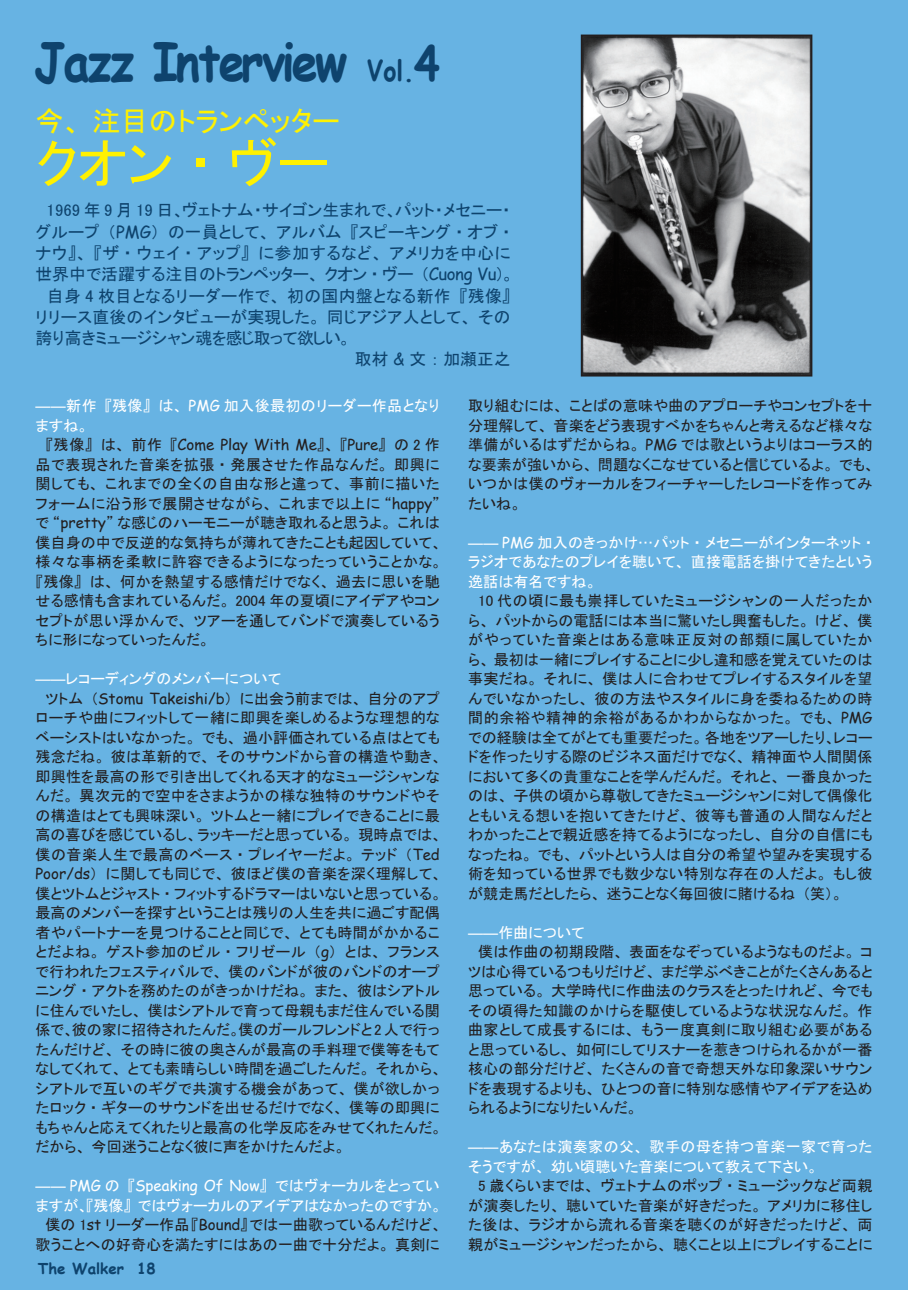
<style>
.page{position:relative;width:908px;height:1290px;background:#fff}
.page>*{position:absolute;margin:0;border:0;box-sizing:border-box;transform-origin:0 0}
.t1{font:700 53.25px "Comic Sans MS";letter-spacing:-.055em;color:#0e436d;scale:.88 1}
.t2{font:53.25px "MSP Gothic";color:#fff101}
.t3{font:28.25px "MSP Gothic";color:#fff101}
.t4{font:16.75px "MSP Gothic";color:#0e436d}
.t5{font:16.75px "MSP Gothic";letter-spacing:.03em;color:#0e436d}
.t6{font:16.75px "MSP Gothic";letter-spacing:.02em;color:#0e436d}
.t7{font:15px/19.5px "MSP Gothic";letter-spacing:.01em;color:#231f20;text-align:justify}
.t8{font:15px/19.5px "MSP Gothic";letter-spacing:.015em;color:#fff}
.t9{font:15px "MSP Gothic";letter-spacing:.03em;color:#231f20}
.t10{font:15px "Comic Sans MS";color:#231f20}
.t11{font:15px "MSP Gothic";letter-spacing:.035em;color:#231f20}
.t12{font:700 15px "Comic Sans MS";color:#0e436d}
.s1{font-size:28.25px}
.s2{font-size:47.75px}
.s3{font-family:"Comic Sans MS"}
.s4{font-family:"MSP Gothic"}
.s5{color:#fff}
.s6{font-family:"Comic Sans MS";color:#fff}
</style>
<div class="page">
<div style="left:0;top:0;width:907px;height:1290px;background:#67b3e3"></div>
<img style="left:583px;top:38px;width:226px;height:335px">
<div style="left:580px;top:35px;width:232px;height:341px;border:2px solid #231f20"></div>
<h1 class="t1" style="left:34px;top:22px;width:462px">Jazz Interview <span class="s1">Vol.</span><span class="s2">4</span></h1>
<h2 class="t3" style="left:35px;top:106px;width:306px">今、注目のトランペッター</h2>
<h1 class="t2" style="left:35px;top:136px;width:295px">クオン・ヴー</h1>
<p class="t4" style="left:47px;top:202px;width:465px">1969 年 9 月 19 日、ヴェトナム・サイゴン生まれで、パット・メセニー・</p>
<p class="t4" style="left:35px;top:223px;width:476px">グループ（<span class="s3">PMG</span>）の一員として、アルバム『スピーキング・オブ・</p>
<p class="t5" style="left:35px;top:245px;width:476px">ナウ』、『ザ・ウェイ・アップ』に参加するなど、アメリカを中心に</p>
<p class="t4" style="left:35px;top:266px;width:480px">世界中で活躍する注目のトランペッター、クオン・ヴー（<span class="s3">Cuong Vu</span>）。</p>
<p class="t6" style="left:47px;top:287px;width:465px">自身 4 枚目となるリーダー作で、初の国内盤となる新作『残像』</p>
<p class="t4" style="left:35px;top:308px;width:476px">リリース直後のインタビューが実現した。同じアジア人として、その</p>
<p class="t4" style="left:35px;top:330px;width:377px">誇り高きミュージシャン魂を感じ取って欲しい。　　　　　</p>
<p class="t4" style="left:355px;top:351px;width:157px">取材 <span class="s3">&amp;</span> 文：加瀬正之</p>
<p class="t8" style="left:35px;top:396px;width:405px">――新作『残像』は、 <span class="s3">PMG</span> 加入後最初のリーダー作品となりますね。</p>
<p class="t10" style="left:45px;top:434px;width:395px"><span class="s4">『残像』は、前作『</span>Come Play With Me<span class="s4">』、『</span>Pure<span class="s4">』の 2 作</span></p>
<p class="t7" style="left:35px;top:455px;width:408px;text-align:left">品で表現された音楽を拡張・発展させた作品なんだ。即興に関しても、これまでの全くの自由な形と違って、事前に描いたフォームに沿う形で展開させながら、これまで以上に “<span class="s3">happy</span>”で “<span class="s3">pretty</span>” な感じのハーモニーが聴き取れると思うよ。これは僕自身の中で反逆的な気持ちが薄れてきたことも起因していて、様々な事柄を柔軟に許容できるようになったっていうことかな。『残像』は、何かを熱望する感情だけでなく、過去に思いを馳せる感情も含まれているんだ。 2004 年の夏頃にアイデアやコンセプトが思い浮かんで、ツアーを通してバンドで演奏しているうちに形になっていったんだ。</p>
<p class="t8" style="left:35px;top:669px;width:247px">――レコーディングのメンバーについて</p>
<p class="t7" style="left:45px;top:689px;width:395px">ツトム（<span class="s3">Stomu Takeishi/b</span>）に出会う前までは、自分のアプ</p>
<p class="t9" style="left:35px;top:710px;width:405px">ローチや曲にフィットして一緒に即興を楽しめるような理想的な</p>
<p class="t7" style="left:35px;top:728px;width:405px">ベーシストはいなかった。でも、過小評価されている点はとても</p>
<p class="t7" style="left:35px;top:747px;width:408px">残念だね。彼は革新的で、そのサウンドから音の構造や動き、</p>
<p class="t7" style="left:35px;top:767px;width:405px">即興性を最高の形で引き出してくれる天才的なミュージシャンな</p>
<p class="t7" style="left:35px;top:786px;width:405px">んだ。異次元的で空中をさまようかの様な独特のサウンドやそ</p>
<p class="t7" style="left:35px;top:805px;width:405px">の構造はとても興味深い。ツトムと一緒にプレイできることに最</p>
<p class="t7" style="left:35px;top:825px;width:408px">高の喜びを感じているし、ラッキーだと思っている。現時点では、</p>
<p class="t9" style="left:35px;top:847px;width:405px">僕の音楽人生で最高のベース・プレイヤーだよ。テッド（<span class="s3">Ted</span></p>
<p class="t9" style="left:35px;top:866px;width:408px"><span class="s3">Poor/ds</span>）に関しても同じで、彼ほど僕の音楽を深く理解して、</p>
<p class="t7" style="left:35px;top:883px;width:408px">僕とツトムとジャスト・フィットするドラマーはいないと思っている。</p>
<p class="t7" style="left:35px;top:903px;width:405px">最高のメンバーを探すということは残りの人生を共に過ごす配偶</p>
<p class="t7" style="left:35px;top:922px;width:405px">者やパートナーを見つけることと同じで、とても時間がかかるこ</p>
<p class="t11" style="left:35px;top:944px;width:405px">とだよね。ゲスト参加のビル・フリゼール（<span class="s3">g</span>）とは、フランス</p>
<p class="t7" style="left:35px;top:961px;width:405px">で行われたフェスティバルで、僕のバンドが彼のバンドのオープ</p>
<p class="t7" style="left:35px;top:981px;width:405px">ニング・アクトを務めたのがきっかけだね。また、彼はシアトル</p>
<p class="t7" style="left:35px;top:1000px;width:405px">に住んでいたし、僕はシアトルで育って母親もまだ住んでいる関</p>
<p class="t7" style="left:35px;top:1020px;width:405px">係で、彼の家に招待されたんだ。僕のガールフレンドと2人で行っ</p>
<p class="t7" style="left:35px;top:1039px;width:405px">たんだけど、その時に彼の奥さんが最高の手料理で僕等をもて</p>
<p class="t7" style="left:35px;top:1059px;width:408px">なしてくれて、とても素晴らしい時間を過ごしたんだ。それから、</p>
<p class="t7" style="left:35px;top:1078px;width:405px">シアトルで互いのギグで共演する機会があって、僕が欲しかっ</p>
<p class="t7" style="left:35px;top:1098px;width:405px">たロック・ギターのサウンドを出せるだけでなく、僕等の即興に</p>
<p class="t7" style="left:35px;top:1117px;width:408px">もちゃんと応えてくれたりと最高の化学反応をみせてくれたんだ。</p>
<p class="t7" style="left:35px;top:1137px;width:311px">だから、今回迷うことなく彼に声をかけたんだよ。</p>
<p class="t7" style="left:35px;top:1176px;width:408px;text-align:right"><span class="s5">――</span> <span class="s6">PMG</span> <span class="s5">の『</span><span class="s6">Speaking Of Now</span><span class="s5">』ではヴォーカルをとっていますが、『残像』ではヴォーカルのアイデアはなかったのですか。</span>僕の 1<span class="s3">st</span> リーダー作品『<span class="s3">Bound</span>』では一曲歌っているんだけど、歌うことへの好奇心を満たすにはあの一曲で十分だよ。真剣に</p>
<p class="t12" style="left:38px;top:1257px;width:119px">The Walker 18</p>
<p class="t7" style="left:468px;top:396px;width:408px;text-align:left">取り組むには、ことばの意味や曲のアプローチやコンセプトを十分理解して、音楽をどう表現すべかをちゃんと考えるなど様々な準備がいるはずだからね。 <span class="s3">PMG</span> では歌というよりはコーラス的な要素が強いから、問題なくこなせていると信じているよ。でも、いつかは僕のヴォーカルをフィーチャーしたレコードを作ってみたいね。</p>
<p class="t8" style="left:468px;top:533px;width:405px;text-align:justify">―― <span class="s3">PMG</span> 加入のきっかけ…パット・メセニーがインターネット・ラジオであなたのプレイを聴いて、直接電話を掛けてきたという逸話は有名ですね。</p>
<p class="t7" style="left:468px;top:591px;width:405px;text-indent:10px">10 代の頃に最も崇拝していたミュージシャンの一人だったから、パットからの電話には本当に驚いたし興奮もした。けど、僕がやっていた音楽とはある意味正反対の部類に属していたから、最初は一緒にプレイすることに少し違和感を覚えていたのは事実だね。それに、僕は人に合わせてプレイするスタイルを望んでいなかったし、彼の方法やスタイルに身を委ねるための時間的余裕や精神的余裕があるかわからなかった。でも、 <span class="s3">PMG</span>での経験は全てがとても重要だった。各地をツアーしたり、レコードを作ったりする際のビジネス面だけでなく、精神面や人間関係において多くの貴重なことを学んだんだ。それと、一番良かったのは、子供の頃から尊敬してきたミュージシャンに対して偶像化ともいえる想いを抱いてきたけど、彼等も普通の人間なんだとわかったことで親近感を持てるようになったし、自分の自信にもなったね。でも、パットという人は自分の希望や望みを実現する術を知っている世界でも数少ない特別な存在の人だよ。もし彼が競走馬だとしたら、迷うことなく毎回彼に賭けるね（笑）。</p>
<p class="t8" style="left:468px;top:922px;width:118px">――作曲について</p>
<p class="t7" style="left:468px;top:942px;width:405px;text-indent:10px">僕は作曲の初期段階、表面をなぞっているようなものだよ。コツは心得ているつもりだけど、まだ学ぶべきことがたくさんあると思っている。大学時代に作曲法のクラスをとったけれど、今でもその頃得た知識のかけらを駆使しているような状況なんだ。作曲家として成長するには、もう一度真剣に取り組む必要があると思っているし、如何にしてリスナーを惹きつけられるかが一番核心の部分だけど、たくさんの音で奇想天外な印象深いサウンドを表現するよりも、ひとつの音に特別な感情やアイデアを込められるようになりたいんだ。</p>
<p class="t8" style="left:468px;top:1137px;width:405px">――あなたは演奏家の父、歌手の母を持つ音楽一家で育ったそうですが、幼い頃聴いた音楽について教えて下さい。</p>
<p class="t7" style="left:468px;top:1176px;width:405px;text-indent:10px">5 歳くらいまでは、ヴェトナムのポップ・ミュージックなど両親が演奏したり、聴いていた音楽が好きだった。アメリカに移住した後は、ラジオから流れる音楽を聴くのが好きだったけど、両親がミュージシャンだったから、聴くこと以上にプレイすることに</p>
</div>
